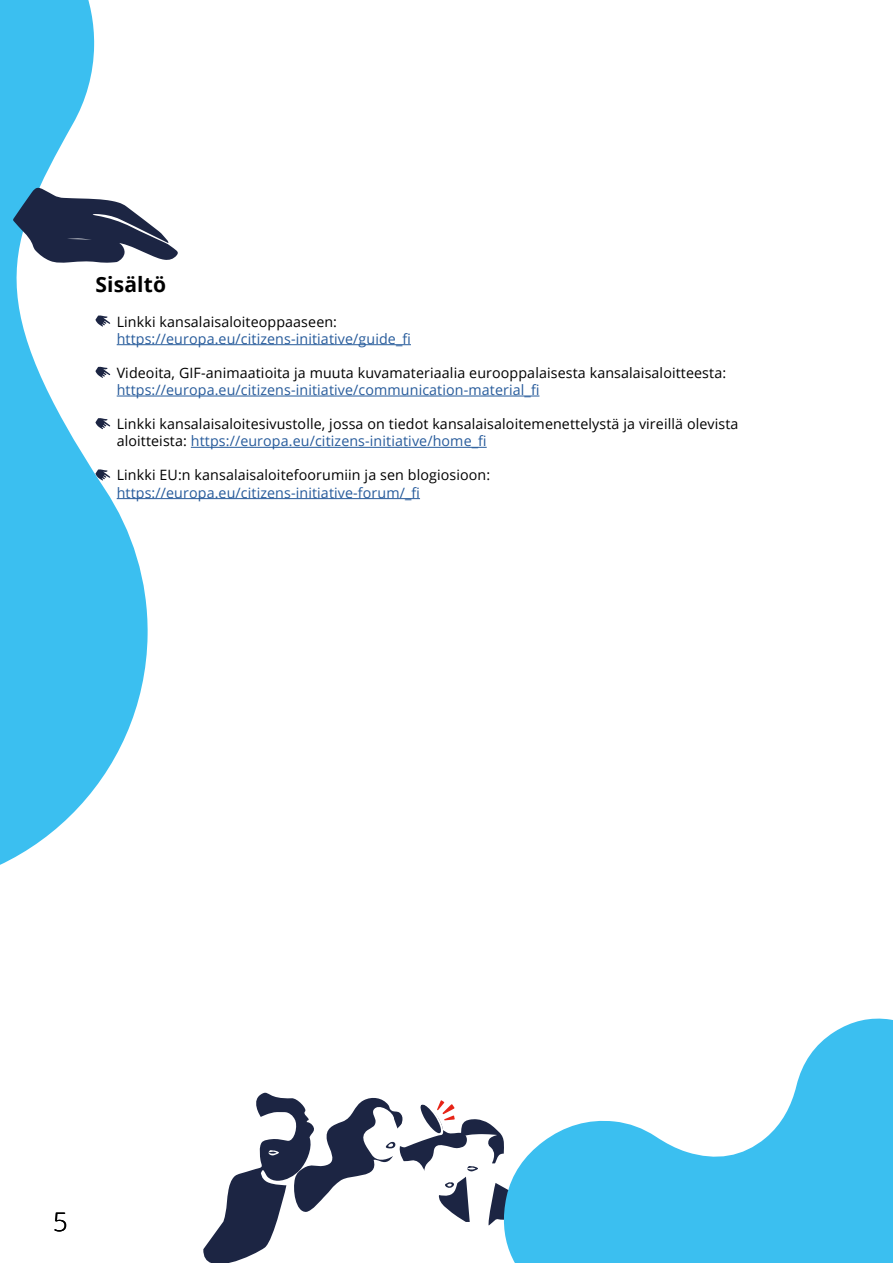
<style>
.page{position:relative;width:893px;height:1263px;background:#fff}
.page>*{position:absolute;margin:0;border:0;box-sizing:border-box;transform-origin:0 0}
.t1{font:300 25.5px "Open Sans";color:#000}
.t2{font:700 21px "Open Sans";letter-spacing:.01em;color:#000}
.t3{font:14.25px/17.1px "Open Sans";letter-spacing:.01em;color:#000}
.t4{font:14.25px "Open Sans";letter-spacing:.01em;color:#275b9b}
.s1{color:#275b9b}
</style>
<div class="page">
<svg style="left:0;top:0;width:148px;height:865px;fill:#3bbff0"></svg>
<svg style="left:13px;top:187px;width:165px;height:76px"></svg>
<svg style="left:521px;top:1018px;width:372px;height:245px;fill:#3bbff0"></svg>
<svg style="left:203px;top:1092px;width:318px;height:171px"></svg>
<hr style="left:117px;top:344px;width:294px;height:1px;background:#275b9b">
<hr style="left:117px;top:396px;width:422px;height:1px;background:#275b9b">
<hr style="left:191px;top:447px;width:296px;height:1px;background:#275b9b">
<hr style="left:117px;top:498px;width:303px;height:1px;background:#275b9b">
<svg style="left:95px;top:315px;width:15px;height:12px"></svg>
<svg style="left:95px;top:367px;width:15px;height:11px"></svg>
<svg style="left:95px;top:418px;width:15px;height:11px"></svg>
<svg style="left:95px;top:469px;width:15px;height:11px"></svg>
<h2 class="t2" style="left:95px;top:270px;width:72px">Sisältö</h2>
<p class="t3" style="left:117px;top:312px;width:222px">Linkki kansalaisaloiteoppaaseen:</p>
<p class="t4" style="left:117px;top:329px;width:296px">https://europa.eu/citizens-initiative/guide_fi</p>
<p class="t3" style="left:117px;top:364px;width:611px">Videoita, GIF-animaatioita ja muuta kuvamateriaalia eurooppalaisesta kansalaisaloitteesta:</p>
<p class="t4" style="left:117px;top:380px;width:424px">https://europa.eu/citizens-initiative/communication-material_fi</p>
<p class="t3" style="left:117px;top:415px;width:623px">Linkki kansalaisaloitesivustolle, jossa on tiedot kansalaisaloitemenettelystä ja vireillä olevista aloitteista: <span class="s1">https://europa.eu/citizens-initiative/home_fi</span></p>
<p class="t3" style="left:117px;top:466px;width:375px">Linkki EU:n kansalaisaloitefoorumiin ja sen blogiosioon:</p>
<p class="t4" style="left:117px;top:483px;width:305px">https://europa.eu/citizens-initiative-forum/_fi</p>
<h1 class="t1" style="left:53px;top:1205px;width:16px">5</h1>
</div>
